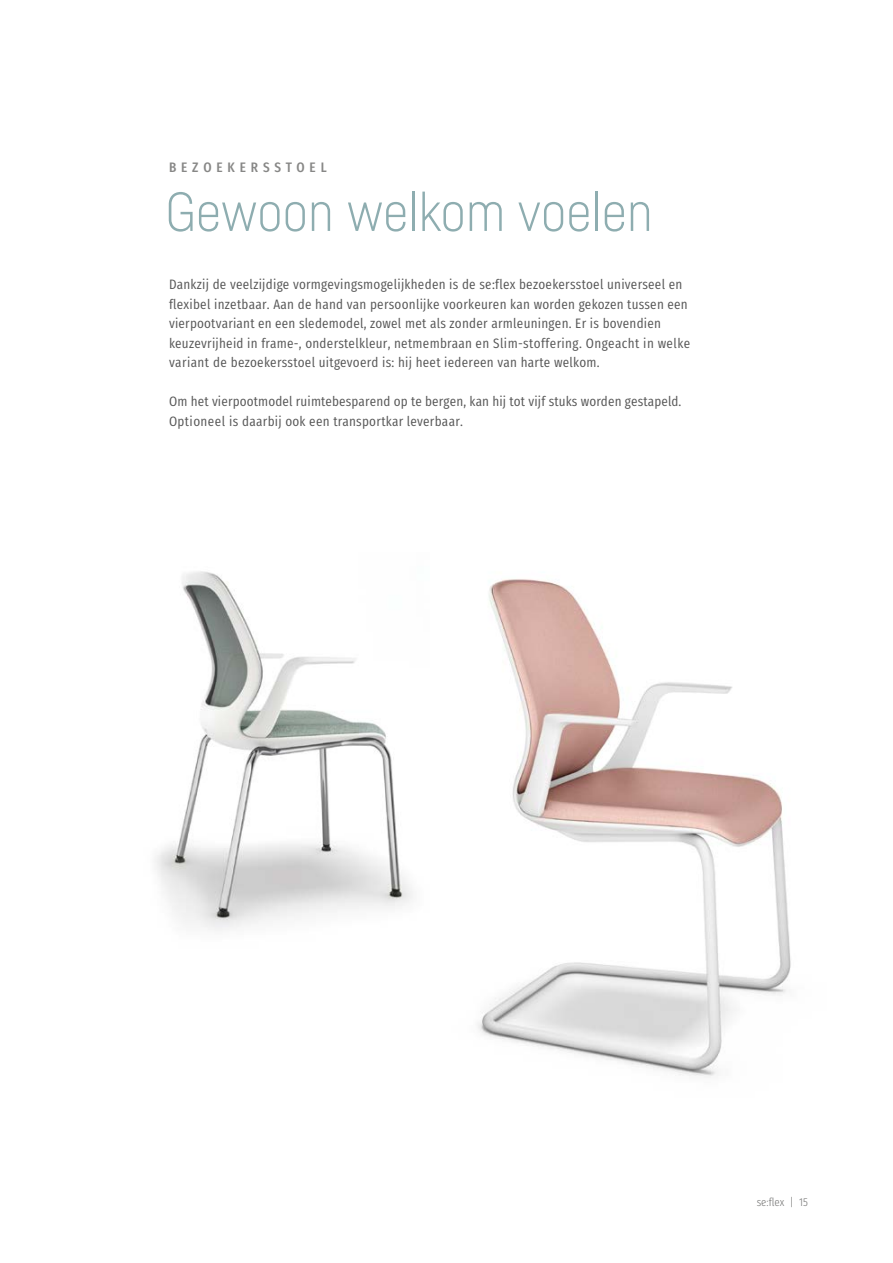
<style>
.page{position:relative;width:893px;height:1263px;background:#fff}
.page>*{position:absolute;margin:0;border:0;box-sizing:border-box;transform-origin:0 0}
.t1{font:300 54px "Sedus Sans";color:#8eadb0}
.t2{font:13.5px/19.5px "Sedus Text Condensed";letter-spacing:.02em;color:#565656}
.t3{font:700 13.5px "Sedus Text Condensed";letter-spacing:.36em;color:#878786}
.t4{font:300 11.25px "Sedus Text Condensed";color:#6f6f6e}
</style>
<div class="page">
<img style="left:478px;top:579px;width:313px;height:498px">
<img style="left:155px;top:571px;width:258px;height:360px">
<p class="t3" style="left:169px;top:155px;width:159px">BEZOEKERSSTOEL</p>
<h1 class="t1" style="left:165px;top:179px;width:489px">Gewoon welkom voelen</h1>
<p class="t2" style="left:169px;top:273px;width:523px">Dankzij de veelzijdige vormgevingsmogelijkheden is de se:flex bezoekersstoel universeel en flexibel inzetbaar. Aan de hand van persoonlijke voorkeuren kan worden gekozen tussen een vierpootvariant en een sledemodel, zowel met als zonder armleuningen. Er is bovendien keuzevrijheid in frame-, onderstelkleur, netmembraan en Slim-stoffering. Ongeacht in welke variant de bezoekersstoel uitgevoerd is: hij heet iedereen van harte welkom.</p>
<p class="t2" style="left:169px;top:390px;width:514px">Om het vierpootmodel ruimtebesparend op te bergen, kan hij tot vijf stuks worden gestapeld.<br>Optioneel is daarbij ook een transportkar leverbaar.</p>
<p class="t4" style="left:757px;top:1192px;width:53px">se:flex | 15</p>
</div>
